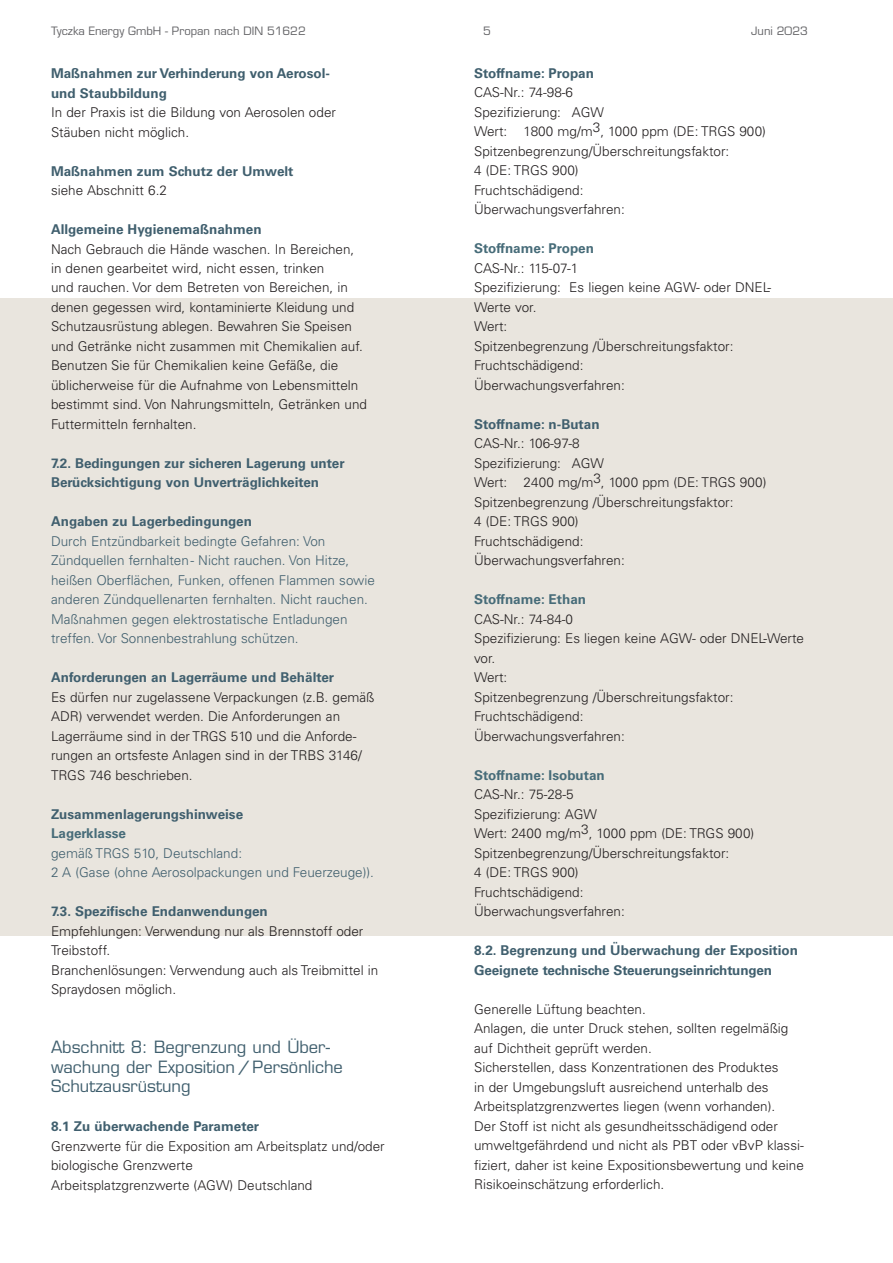
<style>
.page{position:relative;width:893px;height:1263px;background:#fff}
.page>*{position:absolute;margin:0;border:0;box-sizing:border-box;transform-origin:0 0}
.t1{font:16.5px/19.5px "Eurostile";color:#405f6e}
.t2{font:300 13.5px/19.5px "Univers LT Pro 45";color:#231f20}
.t3{font:700 13.5px/19.5px "Univers LT Pro 65";color:#405f6e}
.t4{font:300 13.5px/19.5px "Univers LT Pro 45";color:#405f6e}
.t5{font:700 13.5px "Univers LT Pro 65";color:#476c79}
.t6{font:11.25px "Eurostile";color:#636366}
</style>
<div class="page">
<div style="left:0;top:298px;width:893px;height:637px;background:#e9e5de"></div>
<p class="t6" style="left:51px;top:24px;width:256px">Tyczka Energy GmbH - Propan nach DIN 51622</p>
<p class="t6" style="left:483px;top:24px;width:9px">5</p>
<p class="t6" style="left:751px;top:24px;width:58px">Juni 2023</p>
<p class="t3" style="left:51px;top:63px;width:281px">Maßnahmen zur Verhinderung von Aerosol&shy;und Staubbildung</p>
<p class="t2" style="left:51px;top:102px;width:286px">In der Praxis ist die Bildung von Aerosolen oder<br>Stäuben nicht möglich.</p>
<p class="t3" style="left:51px;top:160px;width:244px">Maßnahmen zum Schutz der Umwelt</p>
<p class="t2" style="left:51px;top:180px;width:117px">siehe Abschnitt 6.2</p>
<p class="t3" style="left:51px;top:219px;width:212px">Allgemeine Hygienemaßnahmen</p>
<p class="t2" style="left:51px;top:239px;width:318px">Nach Gebrauch die Hände waschen. In Bereichen, in denen gearbeitet wird, nicht essen, trinken<br>und rauchen. Vor dem Betreten von Bereichen, in denen gegessen wird, kontaminierte Kleidung und Schutzausrüstung ablegen. Bewahren Sie Speisen und Getränke nicht zusammen mit Chemikalien auf.<br>Benutzen Sie für Chemikalien keine Gefäße, die üblicherweise für die Aufnahme von Lebensmitteln bestimmt sind. Von Nahrungsmitteln, Getränken und Futtermitteln fernhalten.</p>
<p class="t3" style="left:51px;top:453px;width:295px">7.2. Bedingungen zur sicheren Lagerung unter<br>Berücksichtigung von Unverträglichkeiten</p>
<p class="t3" style="left:51px;top:511px;width:202px">Angaben zu Lagerbedingungen</p>
<p class="t4" style="left:51px;top:531px;width:325px">Durch Entzündbarkeit bedingte Gefahren: Von Zündquellen fernhalten - Nicht rauchen. Von Hitze, heißen Oberflächen, Funken, offenen Flammen sowie anderen Zündquellenarten fernhalten. Nicht rauchen.<br>Maßnahmen gegen elektrostatische Entladungen treffen. Vor Sonnenbestrahlung schützen.</p>
<p class="t3" style="left:51px;top:667px;width:285px">Anforderungen an Lagerräume und Behälter</p>
<p class="t2" style="left:51px;top:687px;width:325px">Es dürfen nur zugelassene Verpackungen (z.B. gemäß ADR) verwendet werden. Die Anforderungen an Lagerräume sind in der TRGS 510 und die Anforde&shy;rungen an ortsfeste Anlagen sind in der TRBS 3146/ TRGS 746 beschrieben.</p>
<p class="t3" style="left:51px;top:804px;width:194px">Zusammenlagerungshinweise</p>
<p class="t5" style="left:51px;top:824px;width:76px">Lagerklasse</p>
<p class="t4" style="left:51px;top:843px;width:324px">gemäß TRGS 510, Deutschland:<br>2 A (Gase (ohne Aerosolpackungen und Feuerzeuge)).</p>
<p class="t3" style="left:51px;top:901px;width:218px">7.3. Spezifische Endanwendungen</p>
<p class="t2" style="left:51px;top:921px;width:329px">Empfehlungen: Verwendung nur als Brennstoff oder Treibstoff.<br>Branchenlösungen: Verwendung auch als Treibmittel in Spraydosen möglich.</p>
<p class="t1" style="left:51px;top:1037px;width:293px">Abschnitt 8: Begrenzung und Über&shy;wachung der Exposition / Persönliche<br>Schutzausrüstung</p>
<p class="t3" style="left:51px;top:1116px;width:210px">8.1 Zu überwachende Parameter</p>
<p class="t2" style="left:51px;top:1136px;width:335px">Grenzwerte für die Exposition am Arbeitsplatz und/oder biologische Grenzwerte<br>Arbeitsplatzgrenzwerte (AGW) Deutschland</p>
<p class="t3" style="left:474px;top:63px;width:121px">Stoffname: Propan</p>
<p class="t2" style="left:474px;top:83px;width:293px">CAS-Nr.: 74-98-6<br>Spezifizierung: AGW<br>Wert: 1800 mg/m3, 1000 ppm (DE: TRGS 900)<br>Spitzenbegrenzung/Überschreitungsfaktor:<br>4 (DE: TRGS 900)<br>Fruchtschädigend:<br>Überwachungsverfahren:</p>
<p class="t5" style="left:474px;top:239px;width:121px">Stoffname: Propen</p>
<p class="t2" style="left:474px;top:258px;width:299px">CAS-Nr.: 115-07-1<br>Spezifizierung: Es liegen keine AGW- oder DNEL-<br>Werte vor.<br>Wert:<br>Spitzenbegrenzung /Überschreitungsfaktor:<br>Fruchtschädigend:<br>Überwachungsverfahren:</p>
<p class="t3" style="left:474px;top:414px;width:127px">Stoffname: n-Butan</p>
<p class="t2" style="left:474px;top:433px;width:294px">CAS-Nr.: 106-97-8<br>Spezifizierung: AGW<br>Wert: 2400 mg/m3, 1000 ppm (DE: TRGS 900)<br>Spitzenbegrenzung /Überschreitungsfaktor:<br>4 (DE: TRGS 900)<br>Fruchtschädigend:<br>Überwachungsverfahren:</p>
<p class="t5" style="left:474px;top:590px;width:113px">Stoffname: Ethan</p>
<p class="t2" style="left:474px;top:609px;width:331px">CAS-Nr.: 74-84-0<br>Spezifizierung: Es liegen keine AGW- oder DNEL-Werte vor.<br>Wert:<br>Spitzenbegrenzung /Überschreitungsfaktor:<br>Fruchtschädigend:<br>Überwachungsverfahren:</p>
<p class="t5" style="left:474px;top:766px;width:132px">Stoffname: Isobutan</p>
<p class="t2" style="left:474px;top:784px;width:282px">CAS-Nr.: 75-28-5<br>Spezifizierung: AGW<br>Wert: 2400 mg/m3, 1000 ppm (DE: TRGS 900)<br>Spitzenbegrenzung/Überschreitungsfaktor:<br>4 (DE: TRGS 900)<br>Fruchtschädigend:<br>Überwachungsverfahren:</p>
<p class="t3" style="left:474px;top:940px;width:325px">8.2. Begrenzung und Überwachung der Exposition<br>Geeignete technische Steuerungseinrichtungen</p>
<p class="t2" style="left:474px;top:999px;width:331px">Generelle Lüftung beachten.<br>Anlagen, die unter Druck stehen, sollten regelmäßig auf Dichtheit geprüft werden.<br>Sicherstellen, dass Konzentrationen des Produktes<br>in der Umgebungsluft ausreichend unterhalb des Arbeitsplatzgrenzwertes liegen (wenn vorhanden).<br>Der Stoff ist nicht als gesundheitsschädigend oder umweltgefährdend und nicht als PBT oder vBvP klassi&shy;fiziert, daher ist keine Expositionsbewertung und keine Risikoeinschätzung erforderlich.</p>
</div>
